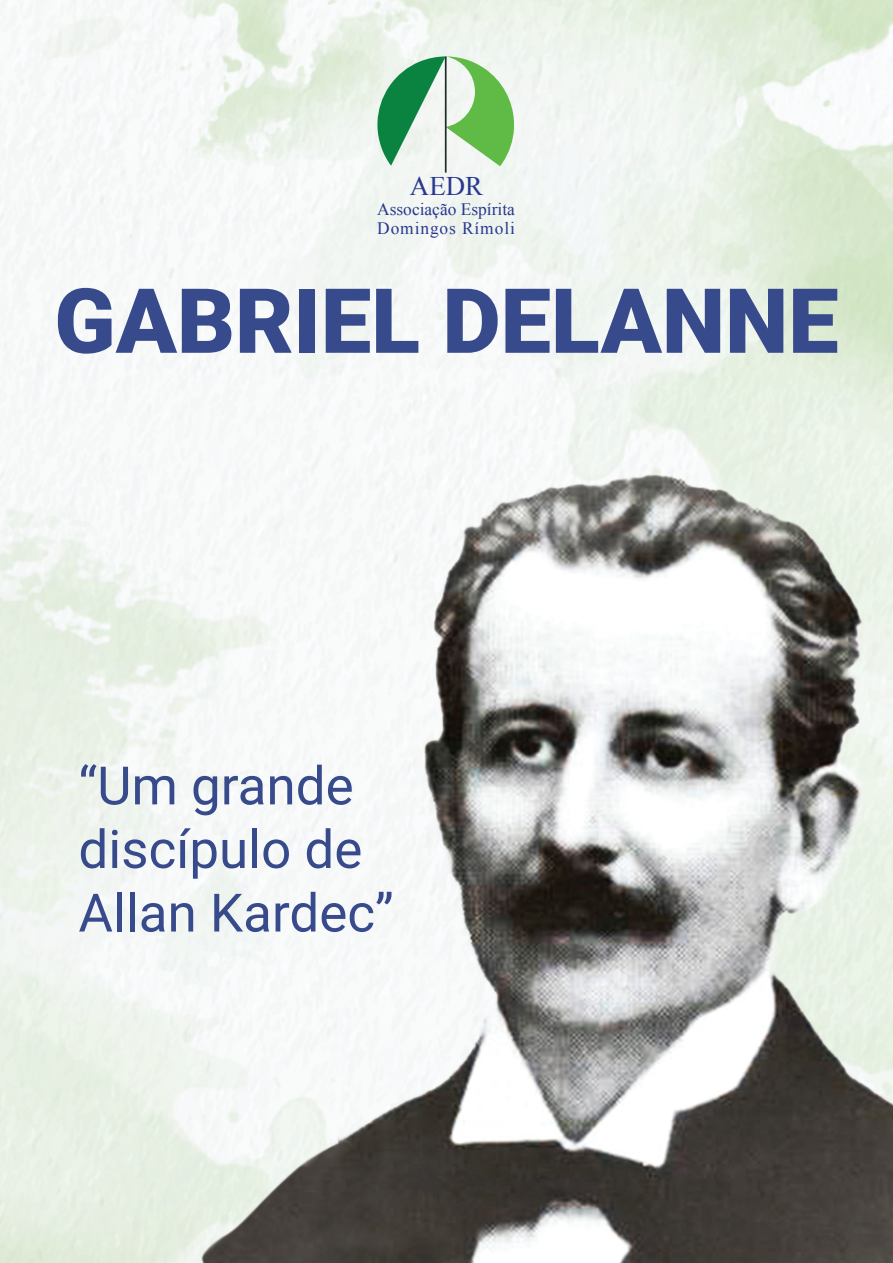
<style>
.page{position:relative;width:893px;height:1263px;background:#fff}
.page>*{position:absolute;margin:0;border:0;box-sizing:border-box;transform-origin:0 0}
.t1{font:900 90px "Roboto";color:#374a8b}
.t2{font:52.95px/63.6px "Roboto";color:#374a8b}
.t3{font:26.85px "Times New Roman";color:#283890}
.t4{font:17.4px/18.9px "Times New Roman";color:#283890}
</style>
<div class="page">
<svg style="left:377px;top:56px;width:137px;height:117px"></svg>
<img style="left:163px;top:428px;width:730px;height:835px">
<h3 class="t3" style="left:410px;top:168px;width:75px">AEDR</h3>
<p class="t4" style="left:377px;top:200px;width:139px">Associação Espírita<br>Domingos Rímoli</p>
<h1 class="t1" style="left:54px;top:258px;width:786px">GABRIEL DELANNE</h1>
<h2 class="t2" style="left:78px;top:752px;width:317px">“Um grande discípulo de<br>Allan Kardec”</h2>
</div>
